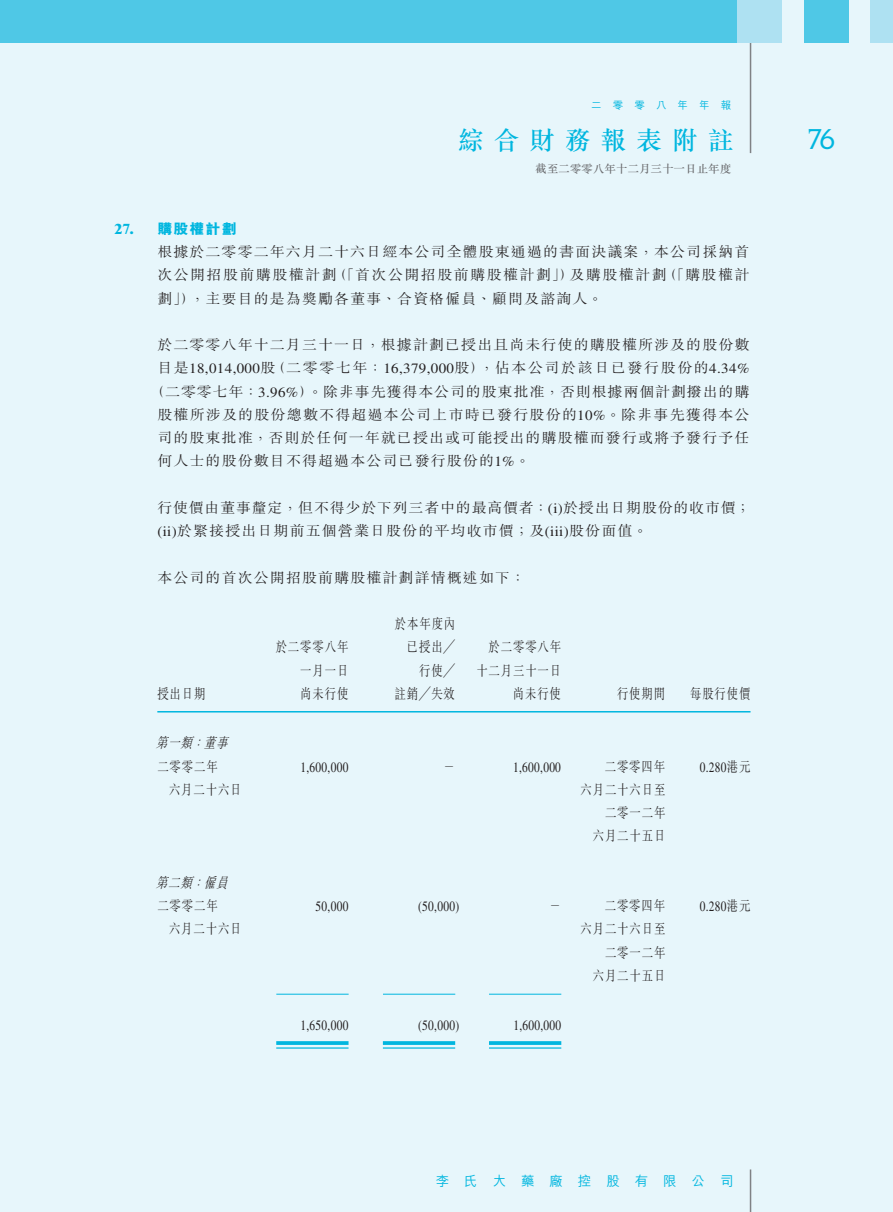
<style>
.page{position:relative;width:893px;height:1212px;background:#e7f6fb}
.page>*{position:absolute;margin:0;border:0;box-sizing:border-box;transform-origin:0 0}
.t1{font:25.5px "M Sung HK Medium B5 pc H";letter-spacing:.4em;color:#00b6df}
.t2{font:25.5px "Penumbra Serif Std";color:#00b6df}
.t3{font:14.25px/23.2px "M Sung HK Light B5 pc H";letter-spacing:.075em;color:#231f20;text-align:justify;scale:1.05 1}
.t4{font:14.25px/23.2px "M Sung HK Light B5 pc H";letter-spacing:.075em;color:#231f20;text-align:right;scale:.8 1}
.t5{font:14.25px/23.2px "M Sung HK Light B5 pc H";letter-spacing:.055em;color:#231f20;scale:1.05 1}
.t6{font:14.25px "Times LT Std";letter-spacing:.025em;color:#231f20;scale:.8 1}
.t7{font:14.25px "M Sung HK Light B5 pc H";letter-spacing:.11em;color:#231f20;scale:1.05 1}
.t8{font:italic 14.25px "M Sung HK Light B5 pc H";color:#231f20;scale:.8 1}
.t9{font:14.25px "M Hei HK Xbold B5 pc H";letter-spacing:.075em;color:#00b6df;scale:1.05 1}
.t10{font:13.5px "M Hei HK Medium B5 pc H";letter-spacing:1.105em;color:#00b6df}
.t11{font:11.25px "M Sung HK Medium B5 pc H";letter-spacing:.025em;color:#6c6d70}
.t12{font:10.5px "M Hei HK Medium B5 pc H";letter-spacing:1.06em;color:#00b6df}
.s1{font-family:"Times LT Std";font-weight:800}
.s2{font-family:"Times LT Std"}
.s3{font-family:"M Sung HK Light B5 pc H"}
</style>
<div class="page">
<hr style="left:750px;top:0;width:1px;height:153px;background:#808285">
<div style="left:804px;top:0;width:44px;height:43px;background:#4fc8e6"></div>
<div style="left:0;top:0;width:737px;height:43px;background:#4fc8e6"></div>
<div style="left:737px;top:0;width:44px;height:43px;background:#aee1f2"></div>
<div style="left:871px;top:0;width:22px;height:43px;background:#aee1f2"></div>
<hr style="left:750px;top:1169px;width:1px;height:43px;background:#808285">
<hr style="left:157px;top:711px;width:593px;height:1px;background:#00b6df">
<hr style="left:276px;top:994px;width:73px;height:1px;background:#00b6df">
<hr style="left:383px;top:994px;width:72px;height:1px;background:#00b6df">
<hr style="left:489px;top:994px;width:72px;height:1px;background:#00b6df">
<svg style="left:276px;top:1041px;width:73px;height:4px"></svg>
<hr style="left:276px;top:1047px;width:73px;height:2px;background:#00b6df">
<svg style="left:383px;top:1041px;width:72px;height:4px"></svg>
<hr style="left:383px;top:1047px;width:72px;height:2px;background:#00b6df">
<svg style="left:489px;top:1041px;width:72px;height:4px"></svg>
<hr style="left:489px;top:1047px;width:72px;height:2px;background:#00b6df">
<p class="t12" style="left:591px;top:101px;width:142px">二零零八年年報</p>
<h1 class="t1" style="left:458px;top:131px;width:277px">綜合財務報表附註</h1>
<p class="t11" style="left:535px;top:164px;width:197px">截至二零零八年十二月三十一日止年度</p>
<p class="t9" style="left:115px;top:223px;width:118px"><span class="s1">27.</span> 購股權計劃</p>
<p class="t3" style="left:157px;top:242px;width:565px">根據於二零零二年六月二十六日經本公司全體股東通過的書面決議案，本公司採納首次公開招股前購股權計劃（「首次公開招股前購股權計劃」）及購股權計劃（「購股權計劃」），主要目的是為獎勵各董事、合資格僱員、顧問及諮詢人。</p>
<p class="t3" style="left:157px;top:335px;width:565px">於二零零八年十二月三十一日，根據計劃已授出且尚未行使的購股權所涉及的股份數</p>
<p class="t7" style="left:157px;top:363px;width:565px">目是<span class="s2">18,014,000</span>股（二零零七年：<span class="s2">16,379,000</span>股），佔本公司於該日已發行股份的<span class="s2">4.34%</span></p>
<p class="t3" style="left:150px;top:382px;width:573px">（二零零七年：<span class="s2">3.96%</span>）。除非事先獲得本公司的股東批准，否則根據兩個計劃撥出的購</p>
<p class="t3" style="left:157px;top:405px;width:565px">股權所涉及的股份總數不得超過本公司上市時已發行股份的<span class="s2">10%</span>。除非事先獲得本公</p>
<p class="t3" style="left:157px;top:428px;width:565px">司的股東批准，否則於任何一年就已授出或可能授出的購股權而發行或將予發行予任</p>
<p class="t3" style="left:157px;top:451px;width:356px">何人士的股份數目不得超過本公司已發行股份的<span class="s2">1%</span>。</p>
<p class="t5" style="left:157px;top:498px;width:566px">行使價由董事釐定，但不得少於下列三者中的最高價者：<span class="s2">(i)</span>於授出日期股份的收市價；<span class="s2">(ii)</span>於緊接授出日期前五個營業日股份的平均收市價；及<span class="s2">(iii)</span>股份面值。</p>
<p class="t3" style="left:157px;top:568px;width:352px">本公司的首次公開招股前購股權計劃詳情概述如下：</p>
<p class="t4" style="left:395px;top:614px;width:77px">於本年度內</p>
<p class="t4" style="left:276px;top:637px;width:92px">於二零零八年</p>
<p class="t4" style="left:407px;top:637px;width:62px">已授出╱</p>
<p class="t4" style="left:489px;top:637px;width:92px">於二零零八年</p>
<p class="t4" style="left:300px;top:661px;width:62px">一月一日</p>
<p class="t4" style="left:419px;top:661px;width:46px">行使╱</p>
<p class="t4" style="left:476px;top:661px;width:108px">十二月三十一日</p>
<p class="t4" style="left:157px;top:684px;width:62px">授出日期</p>
<p class="t4" style="left:300px;top:684px;width:62px">尚未行使</p>
<p class="t4" style="left:395px;top:684px;width:77px">註銷╱失效</p>
<p class="t4" style="left:513px;top:684px;width:62px">尚未行使</p>
<p class="t4" style="left:617px;top:684px;width:62px">行使期間</p>
<p class="t4" style="left:690px;top:684px;width:77px">每股行使價</p>
<p class="t8" style="left:156px;top:738px;width:96px">第一類：董事</p>
<p class="t4" style="left:157px;top:757px;width:77px">二零零二年</p>
<p class="t6" style="left:300px;top:762px;width:61px">1,600,000</p>
<p class="t4" style="left:444px;top:757px;width:16px">－</p>
<p class="t6" style="left:513px;top:762px;width:61px">1,600,000</p>
<p class="t4" style="left:605px;top:757px;width:77px">二零零四年</p>
<p class="t6" style="left:700px;top:762px;width:65px">0.280<span class="s3">港元</span></p>
<p class="t4" style="left:169px;top:780px;width:92px">六月二十六日</p>
<p class="t4" style="left:581px;top:780px;width:108px">六月二十六日至二零一二年<br>六月二十五日</p>
<p class="t8" style="left:156px;top:877px;width:96px">第二類：僱員</p>
<p class="t4" style="left:157px;top:896px;width:77px">二零零二年</p>
<p class="t6" style="left:316px;top:901px;width:42px">50,000</p>
<p class="t6" style="left:418px;top:901px;width:53px">(50,000)</p>
<p class="t4" style="left:550px;top:896px;width:16px">－</p>
<p class="t4" style="left:605px;top:896px;width:77px">二零零四年</p>
<p class="t6" style="left:700px;top:901px;width:65px">0.280<span class="s3">港元</span></p>
<p class="t4" style="left:169px;top:919px;width:92px">六月二十六日</p>
<p class="t4" style="left:581px;top:919px;width:108px">六月二十六日至二零一二年<br>六月二十五日</p>
<p class="t6" style="left:300px;top:1020px;width:61px">1,650,000</p>
<p class="t6" style="left:418px;top:1020px;width:53px">(50,000)</p>
<p class="t6" style="left:513px;top:1020px;width:61px">1,600,000</p>
<p class="t10" style="left:436px;top:1175px;width:299px">李氏大藥廠控股有限公司</p>
<h1 class="t2" style="left:808px;top:125px;width:29px">76</h1>
</div>
